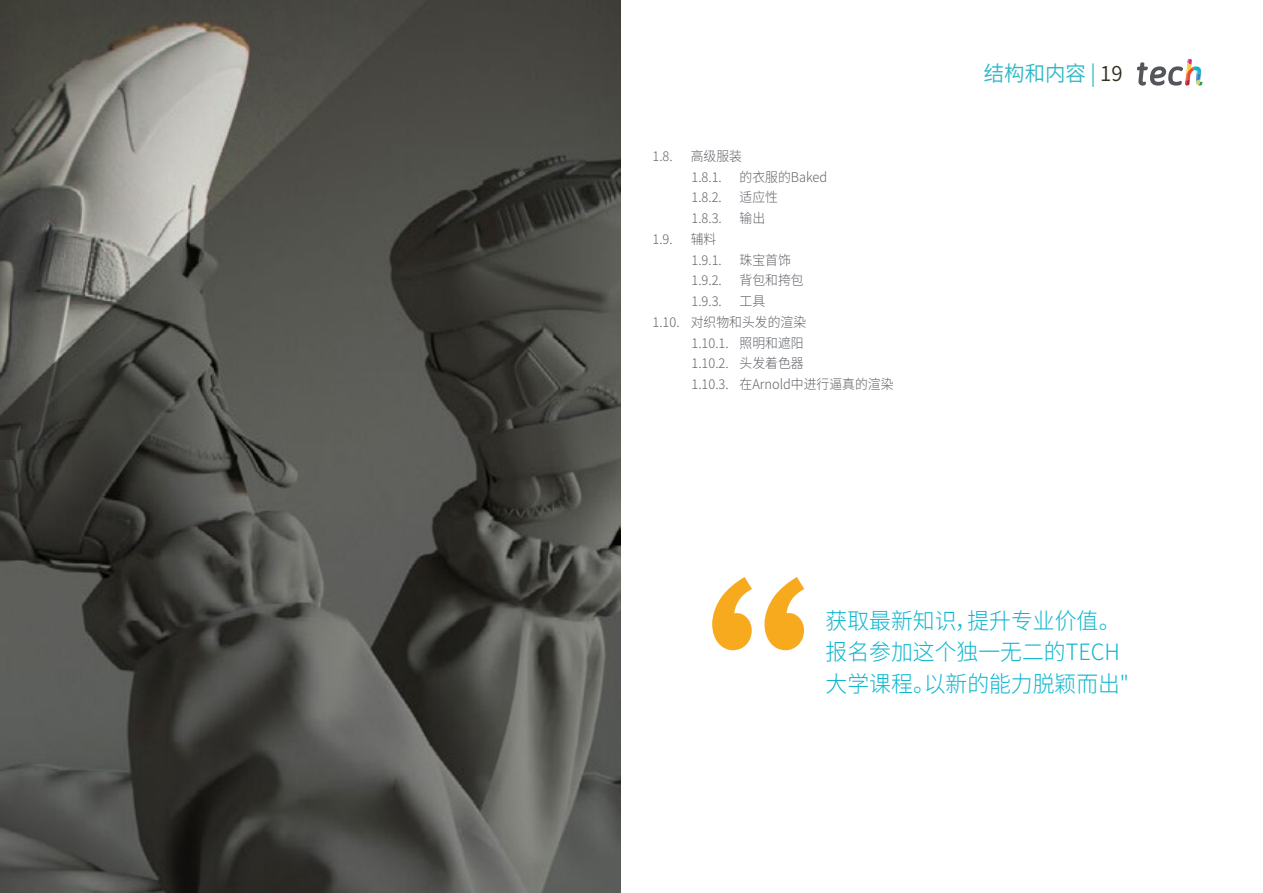
<style>
.page{position:relative;width:1263px;height:893px;background:#fff}
.page>*{position:absolute;margin:0;border:0;box-sizing:border-box;transform-origin:0 0}
.t1{font:300 22.5px/31.5px "Source Han Sans CN";color:#0fb6cf}
.t2{font:21px "Source Han Sans CN";color:#2db8c5}
.t3{font:300 13.5px/20.7px "Source Han Sans CN";color:#61646a;scale:.95 1}
.s1{color:#312e20}
</style>
<div class="page">
<svg style="left:712px;top:577px;width:92px;height:73px"></svg>
<svg style="left:1137px;top:59px;width:65px;height:27px"></svg>
<img style="left:0;top:0;width:621px;height:893px">
<p class="t3" style="left:652px;top:146px;width:23px">1.8.</p>
<p class="t3" style="left:691px;top:146px;width:56px">高级服装<br>1.8.1.</p>
<p class="t3" style="left:739px;top:166px;width:94px">的衣服的Baked</p>
<p class="t3" style="left:691px;top:187px;width:33px">1.8.2.</p>
<p class="t3" style="left:739px;top:187px;width:42px">适应性</p>
<p class="t3" style="left:691px;top:208px;width:33px">1.8.3.</p>
<p class="t3" style="left:739px;top:208px;width:29px">输出</p>
<p class="t3" style="left:652px;top:229px;width:23px">1.9.</p>
<p class="t3" style="left:691px;top:229px;width:34px">辅料<br>1.9.1.</p>
<p class="t3" style="left:739px;top:249px;width:56px">珠宝首饰</p>
<p class="t3" style="left:691px;top:270px;width:33px">1.9.2.</p>
<p class="t3" style="left:739px;top:270px;width:69px">背包和挎包</p>
<p class="t3" style="left:691px;top:291px;width:33px">1.9.3.</p>
<p class="t3" style="left:739px;top:291px;width:29px">工具</p>
<p class="t3" style="left:652px;top:312px;width:163px">1.10. 对织物和头发的渲染</p>
<p class="t3" style="left:691px;top:332px;width:120px">1.10.1. 照明和遮阳</p>
<p class="t3" style="left:691px;top:353px;width:120px">1.10.2. 头发着色器</p>
<p class="t3" style="left:691px;top:374px;width:214px">1.10.3. 在Arnold中进行逼真的渲染</p>
<h2 class="t2" style="left:984px;top:61px;width:140px">结构和内容 | <span class="s1">19</span></h2>
<h1 class="t1" style="left:825px;top:605px;width:305px">获取最新知识，提升专业价值。报名参加这个独一无二的TECH大学课程。以新的能力脱颖而出"</h1>
</div>
